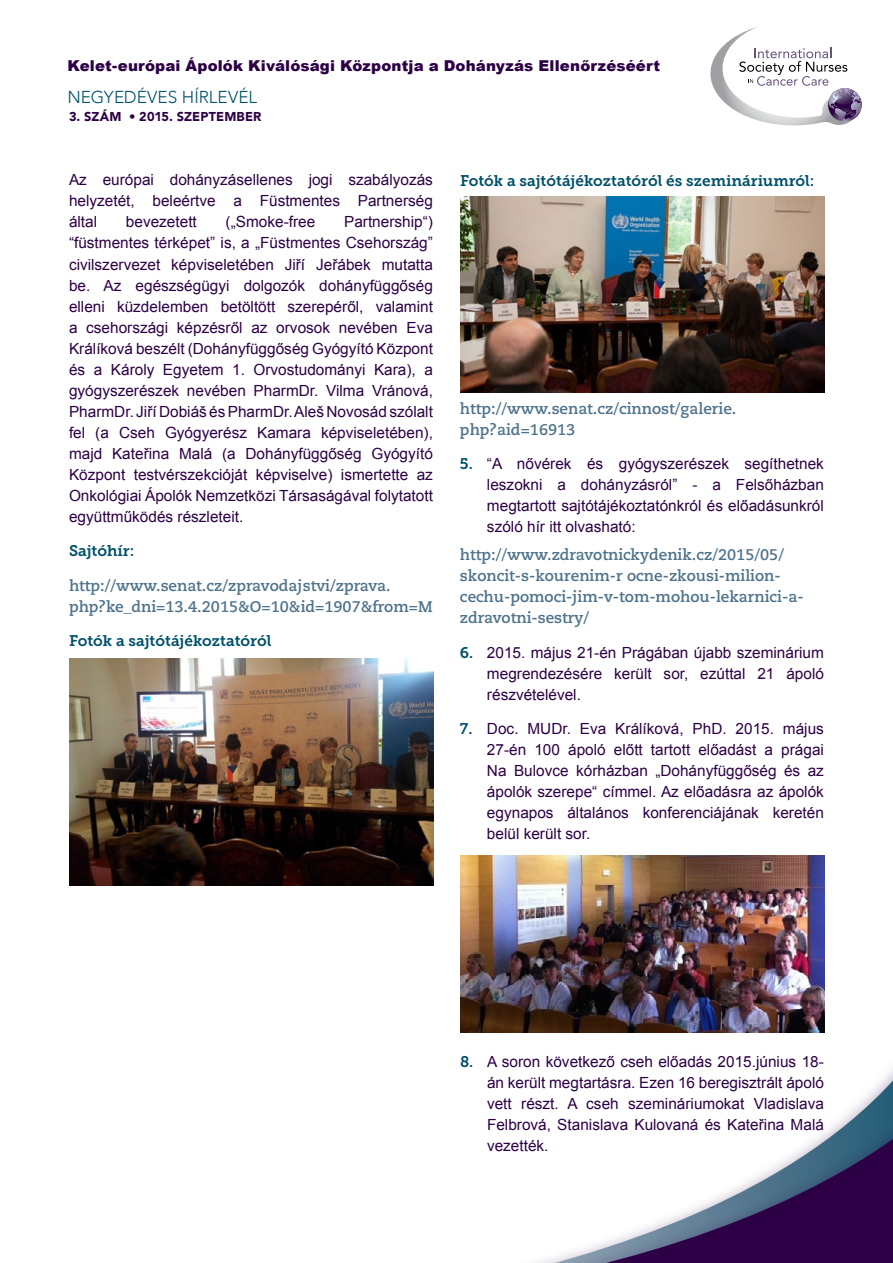
<style>
.page{position:relative;width:893px;height:1263px;background:#fff}
.page>*{position:absolute;margin:0;border:0;box-sizing:border-box;transform-origin:0 0}
.t1{font:300 17.25px "Avenir";letter-spacing:-.005em;color:#00516b}
.t2{font:15.3px/21px "Arial";color:#2d0046;text-align:justify}
.t3{font:700 15.3px/21px "Caecilia";color:#4e738b}
.t4{font:15.3px "Museo Slab 700";color:#00516b}
.t5{font:900 15px "Arial";letter-spacing:.01em;color:#2d0046}
.t6{font:900 12.75px "Avenir";letter-spacing:.01em;color:#2d0046}
.s1{font-size:14.7px}
.s2{font-family:"Museo Slab 700";color:#00516b}
</style>
<div class="page">
<svg style="left:536px;top:1068px;width:357px;height:195px"></svg>
<svg style="left:710px;top:27px;width:152px;height:98px"></svg>
<img style="left:69px;top:658px;width:365px;height:227px">
<img style="left:460px;top:197px;width:365px;height:196px">
<img style="left:460px;top:855px;width:365px;height:178px">
<p class="t5" style="left:68px;top:55px;width:594px">Kelet-európai Ápolók Kiválósági Központja a Dohányzás Ellen<span class="s1">ő</span>rzéséért</p>
<p class="t6" style="left:69px;top:109px;width:194px">3. SZÁM • 2015. SZEPTEMBER</p>
<p class="t1" style="left:68px;top:87px;width:191px">NEGYEDÉVES HÍRLEVÉL</p>
<p class="t2" style="left:69px;top:170px;width:365px">Az európai dohányzásellenes jogi szabályozás helyzetét, beleértve a Füstmentes Partnerség által</p>
<p class="t2" style="left:69px;top:212px;width:365px;text-indent:275px">Partnership“) “füstmentes térképet” is, a „Füstmentes Csehország” civilszervezet képviseletében Jiří Jeřábek mutatta be. Az egészségügyi dolgozók dohányfüggőség elleni küzdelemben betöltött szerepéről, valamint a csehországi képzésről az orvosok nevében Eva Králíková beszélt (Dohányfüggőség Gyógyító Központ és a Károly Egyetem 1. Orvostudományi Kara), a gyógyszerészek nevében PharmDr. Vilma Vránová, PharmDr. Jiří Dobiáš és PharmDr. Aleš Novosád szólalt fel (a Cseh Gyógyerész Kamara képviseletében), majd Kateřina Malá (a Dohányfüggőség Gyógyító Központ testvérszekcióját képviselve) ismertette az Onkológiai Ápolók Nemzetközi Társaságával folytatott együttműködés részleteit.</p>
<p class="t4" style="left:69px;top:542px;width:67px">Sajtóhír:</p>
<p class="t3" style="left:69px;top:575px;width:365px">http://www.senat.cz/zpravodajstvi/zprava. php?ke_dni=13.4.2015&amp;O=10&amp;id=1907&amp;from=M</p>
<p class="t4" style="left:69px;top:632px;width:204px">Fotók a sajtótájékoztatóról</p>
<p class="t2" style="left:126px;top:212px;width:72px">bevezetett</p>
<p class="t2" style="left:226px;top:212px;width:91px">(„Smoke-free</p>
<p class="t4" style="left:460px;top:172px;width:356px">Fotók a sajtótájékoztatóról és szemináriumról:</p>
<p class="t3" style="left:460px;top:398px;width:278px">http://www.senat.cz/cinnost/galerie. php?aid=16913</p>
<p class="t2" style="left:487px;top:454px;width:338px;text-indent:-27px"><span class="s2">5.</span> “A nővérek és gyógyszerészek segíthetnek leszokni a dohányzásról” - a Felsőházban megtartott sajtótájékoztatónkról és előadásunkról szóló hír itt olvasható:</p>
<p class="t3" style="left:460px;top:544px;width:345px">http://www.zdravotnickydenik.cz/2015/05/ skoncit-s-kourenim-r ocne-zkousi-milion&shy;cechu-pomoci-jim-v-tom-mohou-lekarnici-a&shy;zdravotni-sestry/</p>
<p class="t2" style="left:487px;top:642px;width:338px;text-indent:-27px"><span class="s2">6.</span> 2015. május 21-én Prágában újabb szeminárium megrendezésére került sor, ezúttal 21 ápoló részvételével.</p>
<p class="t2" style="left:487px;top:718px;width:338px;text-indent:-27px"><span class="s2">7.</span> Doc. MUDr. Eva Králíková, PhD. 2015. május 27-én 100 ápoló előtt tartott előadást a prágai Na Bulovce kórházban „Dohányfüggőség és az ápolók szerepe“ címmel. Az előadásra az ápolók egynapos általános konferenciájának keretén belül került sor.</p>
<p class="t2" style="left:487px;top:1051px;width:338px;text-indent:-27px"><span class="s2">8.</span> A soron következő cseh előadás 2015.június 18- án került megtartásra. Ezen 16 beregisztrált ápoló vett részt. A cseh szemináriumokat Vladislava Felbrová, Stanislava Kulovaná és Kateřina Malá vezették.</p>
</div>
